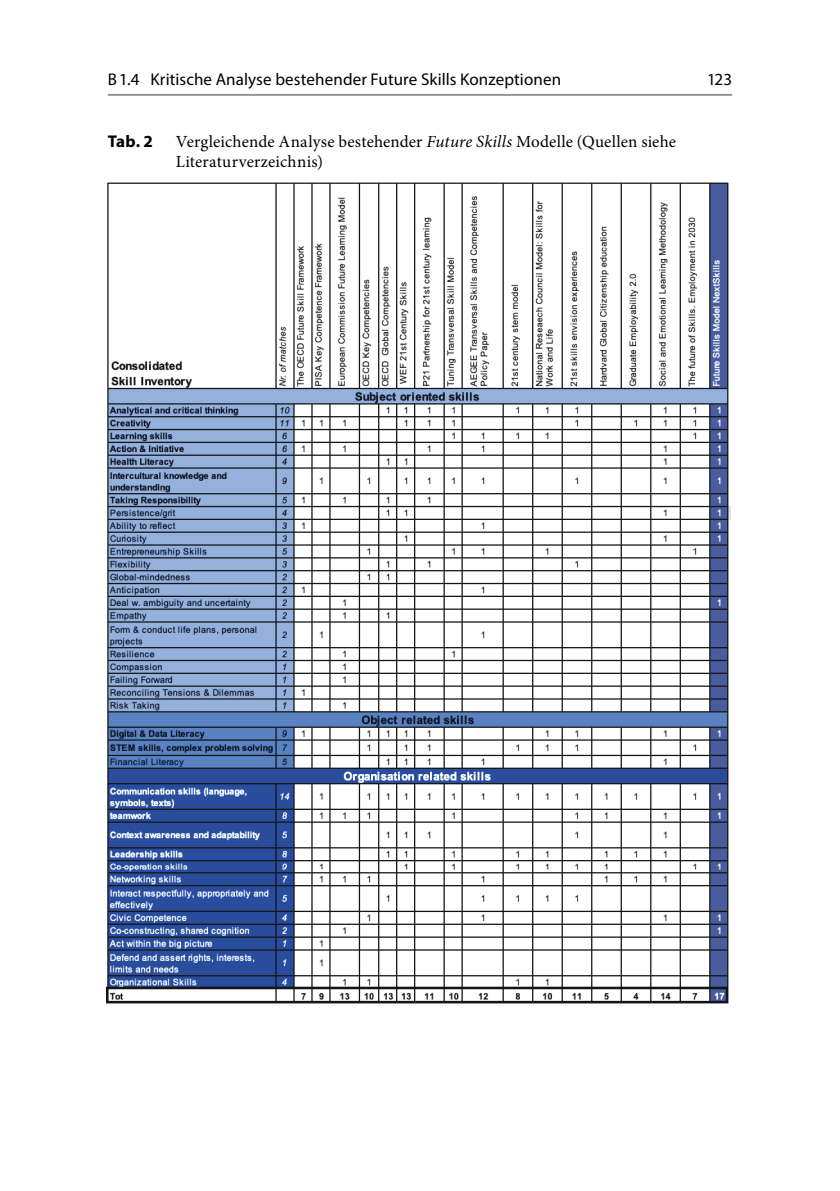
<style>
.page{position:relative;width:840px;height:1191px;background:#fff}
.page>*{position:absolute;margin:0;border:0;box-sizing:border-box;transform-origin:0 0}
.t1{font:17px/20px "Minion Pro";letter-spacing:.01em;color:#000}
.t2{font:17px "Myriad Pro";letter-spacing:.005em;color:#000}
.t3{font:700 17px "Myriad Pro";color:#000}
.s1{font-style:italic}
</style>
<div class="page">
<hr style="left:108px;top:94px;width:623px;height:2px;background:#939598">
<img style="left:106px;top:182px;width:624px;height:822px">
<p class="t2" style="left:108px;top:69px;width:454px">B1.4 Kritische Analyse bestehender Future Skills Konzeptionen</p>
<p class="t2" style="left:706px;top:69px;width:27px">123</p>
<p class="t3" style="left:108px;top:130px;width:47px">Tab. 2</p>
<p class="t1" style="left:176px;top:132px;width:501px">Vergleichende Analyse bestehender <span class="s1">Future Skills</span> Modelle (Quellen siehe<br>Literaturverzeichnis)</p>
</div>
